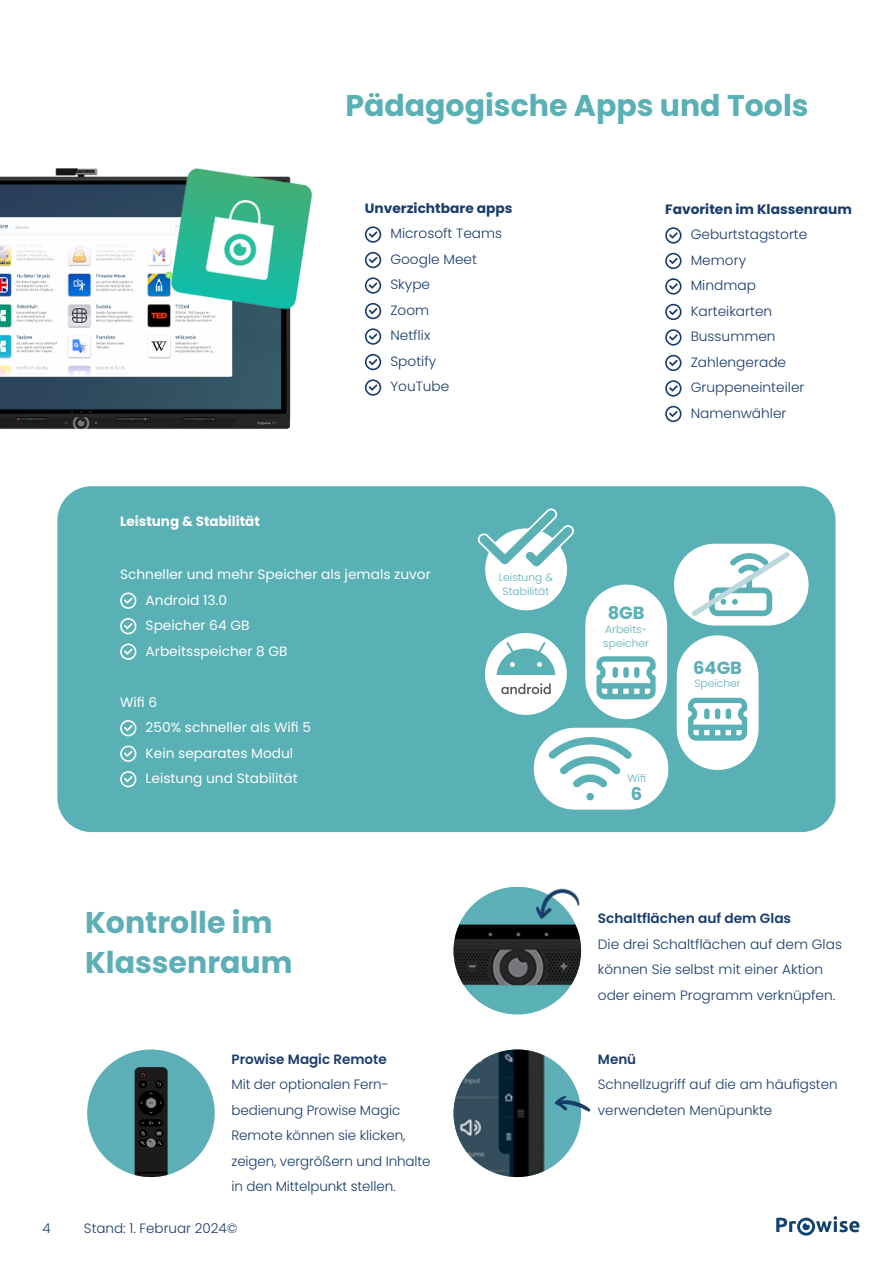
<style>
.page{position:relative;width:893px;height:1263px;background:#fff}
.page>*{position:absolute;margin:0;border:0;box-sizing:border-box;transform-origin:0 0}
.t1{font:700 30px "Poppins";color:#59b0b5}
.t2{font:700 30px/40.5px "Poppins";color:#5dafb7}
.t3{font:700 17.55px "Poppins";color:#5dafb7}
.t4{font:300 13.5px/25.5px "Poppins";color:#193c6b}
.t5{font:13.5px/25.5px "Poppins";color:#fff}
.t6{font:600 13.5px "Poppins";color:#193c6b}
.t7{font:700 13.5px "Poppins";color:#193c6b}
.t8{font:700 13.5px "Poppins";color:#fff}
.t9{font:300 10.5px/14.1px "Poppins";color:#5dafb7;text-align:center}
</style>
<div class="page">
<svg style="left:776px;top:1216px;width:83px;height:19px"></svg>
<div style="left:365px;top:226px;width:16px;height:17px;border:2px solid #193c6b;border-radius:50%"></div>
<svg style="left:369px;top:231px;width:8px;height:7px"></svg>
<div style="left:365px;top:252px;width:16px;height:16px;border:2px solid #193c6b;border-radius:50%"></div>
<svg style="left:369px;top:257px;width:8px;height:6px"></svg>
<div style="left:365px;top:277px;width:16px;height:17px;border:2px solid #193c6b;border-radius:50%"></div>
<svg style="left:369px;top:282px;width:8px;height:7px"></svg>
<div style="left:365px;top:303px;width:16px;height:16px;border:2px solid #193c6b;border-radius:50%"></div>
<svg style="left:369px;top:308px;width:8px;height:6px"></svg>
<div style="left:365px;top:328px;width:16px;height:17px;border:2px solid #193c6b;border-radius:50%"></div>
<svg style="left:369px;top:333px;width:8px;height:7px"></svg>
<div style="left:365px;top:354px;width:16px;height:16px;border:2px solid #193c6b;border-radius:50%"></div>
<svg style="left:369px;top:359px;width:8px;height:6px"></svg>
<div style="left:365px;top:379px;width:16px;height:17px;border:2px solid #193c6b;border-radius:50%"></div>
<svg style="left:369px;top:384px;width:8px;height:7px"></svg>
<div style="left:665px;top:227px;width:16px;height:17px;border:2px solid #193c6b;border-radius:50%"></div>
<svg style="left:669px;top:232px;width:9px;height:7px"></svg>
<div style="left:665px;top:253px;width:16px;height:16px;border:2px solid #193c6b;border-radius:50%"></div>
<svg style="left:669px;top:258px;width:9px;height:6px"></svg>
<div style="left:665px;top:278px;width:16px;height:17px;border:2px solid #193c6b;border-radius:50%"></div>
<svg style="left:669px;top:283px;width:9px;height:7px"></svg>
<div style="left:665px;top:304px;width:16px;height:16px;border:2px solid #193c6b;border-radius:50%"></div>
<svg style="left:669px;top:309px;width:9px;height:6px"></svg>
<div style="left:665px;top:329px;width:16px;height:17px;border:2px solid #193c6b;border-radius:50%"></div>
<svg style="left:669px;top:334px;width:9px;height:7px"></svg>
<div style="left:665px;top:355px;width:16px;height:16px;border:2px solid #193c6b;border-radius:50%"></div>
<svg style="left:669px;top:360px;width:9px;height:6px"></svg>
<div style="left:665px;top:380px;width:16px;height:17px;border:2px solid #193c6b;border-radius:50%"></div>
<svg style="left:669px;top:385px;width:9px;height:7px"></svg>
<div style="left:665px;top:406px;width:16px;height:16px;border:2px solid #193c6b;border-radius:50%"></div>
<svg style="left:669px;top:411px;width:9px;height:6px"></svg>
<div style="left:57px;top:486px;width:779px;height:346px;background:#59b0b5;border-radius:34px"></div>
<img style="left:453px;top:887px;width:128px;height:123px">
<div style="left:453px;top:1049px;width:128px;height:128px;background:#5dafb7;border-radius:50%"></div>
<img style="left:453px;top:1049px;width:96px;height:128px">
<div style="left:87px;top:1049px;width:128px;height:128px;background:#5dafb7;border-radius:50%"></div>
<img style="left:132px;top:1067px;width:38px;height:110px">
<img style="left:507px;top:887px;width:75px;height:69px">
<img style="left:532px;top:1070px;width:59px;height:78px">
<img style="left:0;top:168px;width:312px;height:262px">
<div style="left:485px;top:633px;width:82px;height:82px;background:#fff;border-radius:50%"></div>
<div style="left:674px;top:544px;width:135px;height:81px;background:#fff;border-radius:41px"></div>
<div style="left:585px;top:585px;width:82px;height:134px;background:#fff;border-radius:41px"></div>
<div style="left:677px;top:635px;width:81px;height:135px;background:#fff;border-radius:41px"></div>
<svg style="left:687px;top:547px;width:107px;height:74px"></svg>
<svg style="left:501px;top:683px;width:50px;height:11px"></svg>
<svg style="left:496px;top:642px;width:59px;height:33px"></svg>
<svg style="left:534px;top:728px;width:134px;height:82px"></svg>
<svg style="left:596px;top:656px;width:60px;height:43px"></svg>
<svg style="left:688px;top:698px;width:59px;height:43px"></svg>
<div style="left:120px;top:592px;width:16px;height:17px;border:2px solid #fff;border-radius:50%"></div>
<svg style="left:124px;top:597px;width:9px;height:7px"></svg>
<div style="left:120px;top:618px;width:16px;height:16px;border:2px solid #fff;border-radius:50%"></div>
<svg style="left:124px;top:623px;width:9px;height:6px"></svg>
<div style="left:120px;top:643px;width:16px;height:17px;border:2px solid #fff;border-radius:50%"></div>
<svg style="left:124px;top:648px;width:9px;height:7px"></svg>
<div style="left:120px;top:720px;width:16px;height:16px;border:2px solid #fff;border-radius:50%"></div>
<svg style="left:124px;top:725px;width:9px;height:6px"></svg>
<div style="left:120px;top:745px;width:16px;height:17px;border:2px solid #fff;border-radius:50%"></div>
<svg style="left:124px;top:750px;width:9px;height:7px"></svg>
<div style="left:120px;top:771px;width:16px;height:16px;border:2px solid #fff;border-radius:50%"></div>
<svg style="left:124px;top:776px;width:9px;height:6px"></svg>
<div style="left:485px;top:528px;width:82px;height:82px;background:#fff;border-radius:50%"></div>
<svg style="left:477px;top:508px;width:97px;height:61px"></svg>
<h1 class="t1" style="left:345px;top:88px;width:465px">Pädagogische Apps und Tools</h1>
<p class="t8" style="left:120px;top:513px;width:141px">Leistung &amp; Stabilität</p>
<p class="t7" style="left:365px;top:200px;width:149px">Unverzichtbare apps</p>
<p class="t4" style="left:390px;top:221px;width:113px">Microsoft Teams<br>Google Meet<br>Skype<br>Zoom<br>Netflix<br>Spotify<br>YouTube</p>
<p class="t5" style="left:146px;top:562px;width:287px;text-indent:-26px">Schneller und mehr Speicher als jemals zuvor<br>Android 13.0<br>Speicher 64 GB<br>Arbeitsspeicher 8 GB</p>
<p class="t5" style="left:146px;top:689px;width:167px;text-indent:-26px">Wifi 6<br>250% schneller als Wifi 5<br>Kein separates Modul<br>Leistung und Stabilität</p>
<h1 class="t2" style="left:85px;top:902px;width:209px">Kontrolle im<br>Klassenraum</h1>
<p class="t6" style="left:232px;top:1051px;width:157px">Prowise Magic Remote</p>
<p class="t4" style="left:232px;top:1072px;width:200px">Mit der optionalen Fern&shy;bedienung Prowise Magic<br>Remote können sie klicken, zeigen, vergrößern und Inhalte in den Mittelpunkt stellen.</p>
<p class="t4" style="left:43px;top:1215px;width:10px">4</p>
<p class="t4" style="left:84px;top:1215px;width:155px">Stand: 1. Februar 2024©</p>
<p class="t9" style="left:499px;top:570px;width:56px">Leistung &amp;<br>Stabilität</p>
<p class="t7" style="left:665px;top:201px;width:188px">Favoriten im Klassenraum</p>
<p class="t4" style="left:691px;top:222px;width:118px">Geburtstagstorte<br>Memory<br>Mindmap<br>Karteikarten<br>Bussummen<br>Zahlengerade<br>Gruppeneinteiler<br>Namenwähler</p>
<p class="t3" style="left:608px;top:603px;width:39px">8GB</p>
<p class="t9" style="left:603px;top:622px;width:47px;text-align:left">Arbeits&shy;speicher</p>
<p class="t9" style="left:627px;top:771px;width:20px">Wifi</p>
<p class="t3" style="left:631px;top:784px;width:13px">6</p>
<p class="t3" style="left:693px;top:657px;width:50px">64GB</p>
<p class="t9" style="left:694px;top:676px;width:48px">Speicher</p>
<p class="t6" style="left:598px;top:910px;width:195px">Schaltflächen auf dem Glas</p>
<p class="t4" style="left:598px;top:931px;width:246px">Die drei Schaltflächen auf dem Glas können Sie selbst mit einer Aktion oder einem Programm verknüpfen.</p>
<p class="t6" style="left:598px;top:1051px;width:40px">Menü</p>
<p class="t4" style="left:598px;top:1072px;width:241px">Schnellzugriff auf die am häufigsten verwendeten Menüpunkte</p>
</div>
